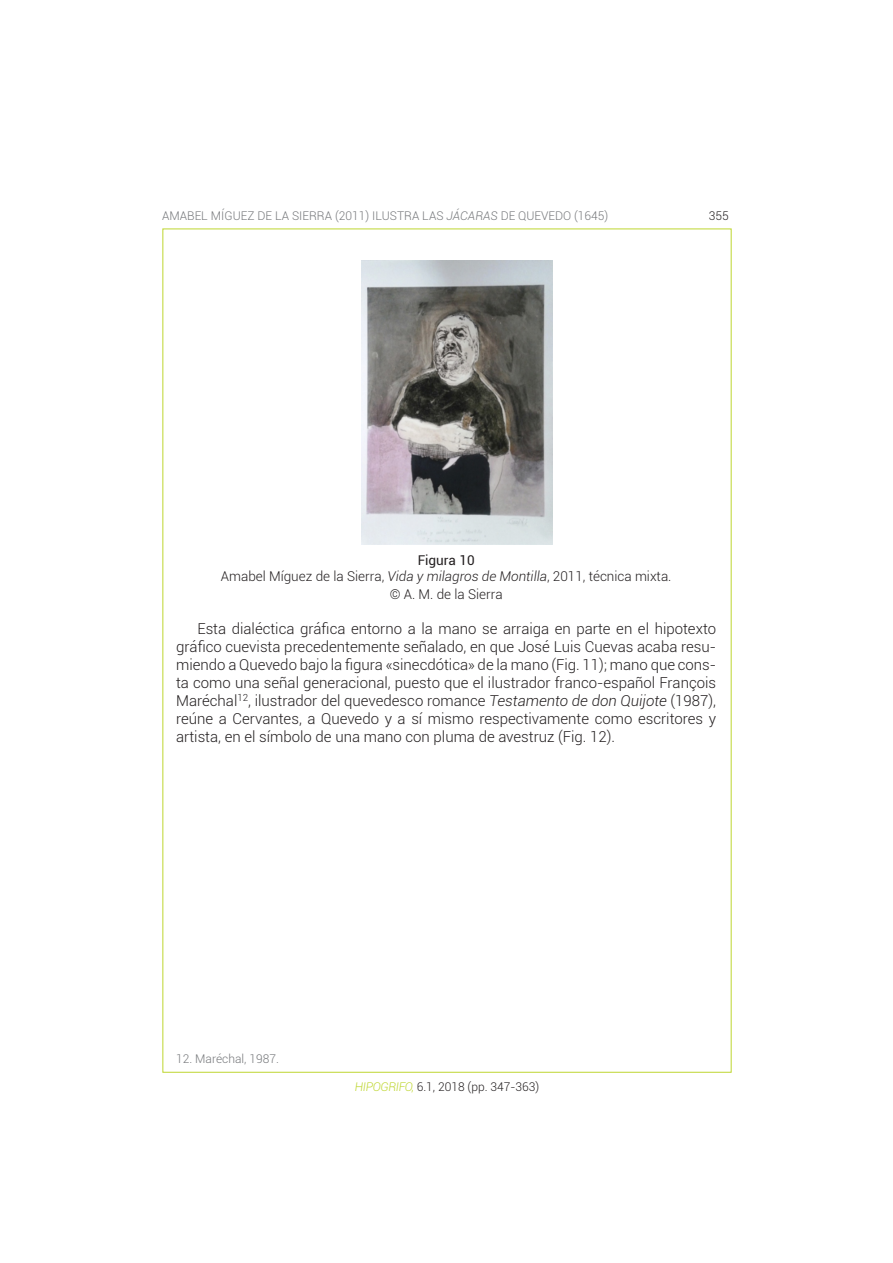
<style>
.page{position:relative;width:893px;height:1263px;background:#fff}
.page>*{position:absolute;margin:0;border:0;box-sizing:border-box;transform-origin:0 0}
.Texto_HG{font:300 15px/18px "Roboto";color:#231f20;text-align:justify}
.Pie_de_foto{font:300 13.5px/16.2px "Roboto";color:#231f20;text-align:center}
.Texto_nota_pie_HG{font:300 12px "Roboto";color:#76787b}
.t1{font:300 12px "Roboto";color:#231f20}
.s1{font-style:italic}
.s2{font-weight:400}
.s3{font-style:italic;color:#bed630}
</style>
<div class="page">
<img style="left:361px;top:260px;width:191px;height:284px">
<p class="Texto_nota_pie_HG" style="left:162px;top:207px;width:448px">AMABEL MÍGUEZ DE LA SIERRA (2011) ILUSTRA LAS <span class="s1">JÁCARAS</span> DE QUEVEDO (1645)</p>
<p class="t1" style="left:709px;top:207px;width:21px">355</p>
<p class="Pie_de_foto" style="left:221px;top:551px;width:452px"><span class="s2">Figura 10<br></span>Amabel Míguez de la Sierra, <span class="s1">Vida y milagros de Montilla</span>, 2011, técnica mixta.</p>
<p class="Pie_de_foto" style="left:390px;top:585px;width:114px">© A. M. de la Sierra</p>
<p class="Texto_HG" style="left:176px;top:619px;width:542px;text-indent:21px">Esta dialéctica gráfica entorno a la mano se arraiga en parte en el hipotexto gráfico cuevista precedentemente señalado, en que José Luis Cuevas acaba resu&shy;miendo a Quevedo bajo la figura «sinecdótica» de la mano (Fig. 11); mano que cons&shy;ta como una señal generacional, puesto que el ilustrador franco-español François Maréchal<sup>12</sup>, ilustrador del quevedesco romance <span class="s1">Testamento de don Quijote</span> (1987), reúne a Cervantes, a Quevedo y a sí mismo respectivamente como escritores y artista, en el símbolo de una mano con pluma de avestruz (Fig. 12).</p>
<p class="Texto_nota_pie_HG" style="left:176px;top:1050px;width:104px">12. Maréchal, 1987.</p>
<p class="t1" style="left:355px;top:1078px;width:186px"><span class="s3">HIPOGRIFO,</span> 6.1, 2018 (pp. 347-363)</p>
</div>
